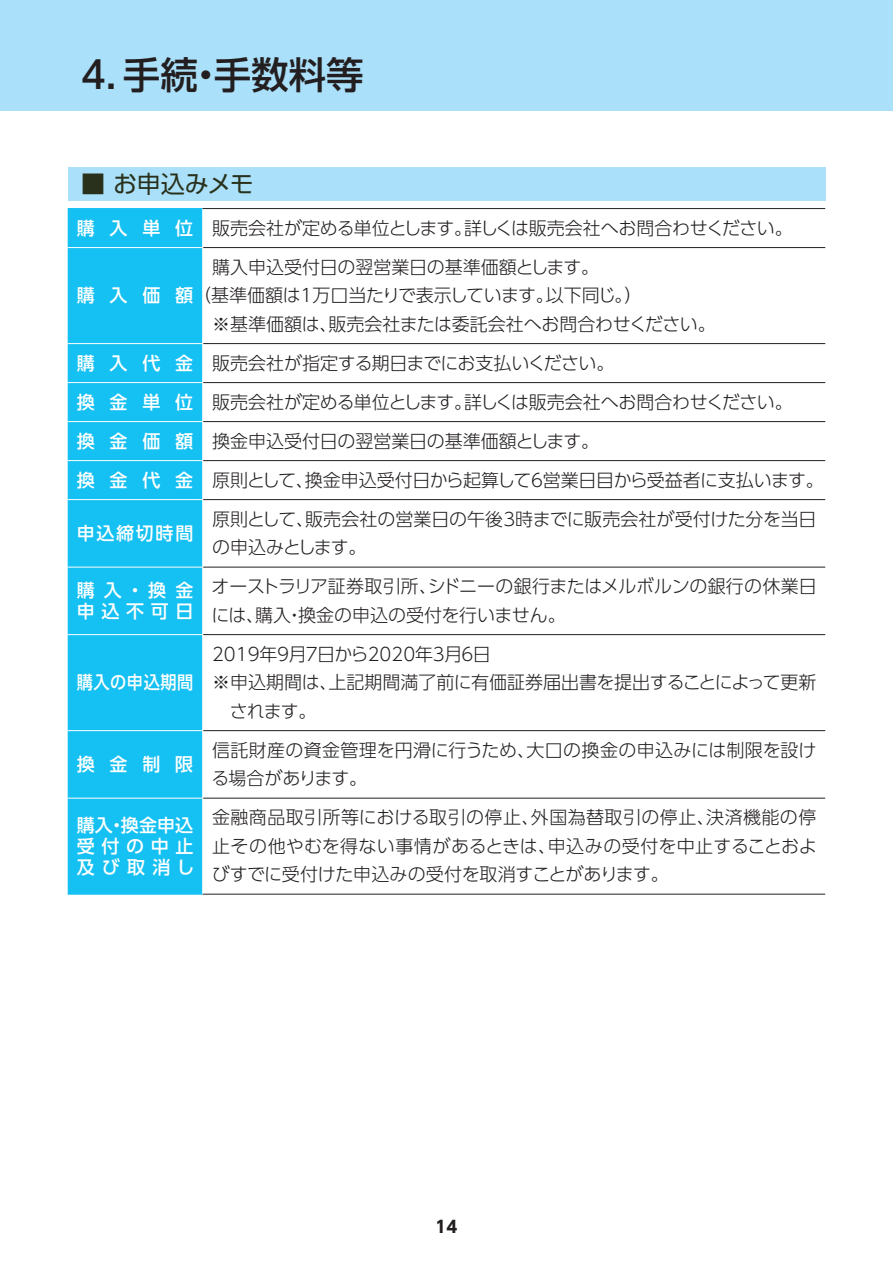
<style>
.page{position:relative;width:893px;height:1263px;background:#fff}
.page>*{position:absolute;margin:0;border:0;box-sizing:border-box;transform-origin:0 0}
.t1{font:500 37.5px "UD Shin Go Pro";color:#231f20}
.t2{font:24px "UD Shin Go Pro";letter-spacing:-.005em;color:#29311c}
.t3{font:300 18px/28.5px "UD Shin Go Pro";letter-spacing:-.01em;color:#231f20}
.t4{font:500 18px/21px "UD Shin Go Pro";letter-spacing:.345em;color:#fff;text-align:justify}
.t5{font:300 18px "UD Shin Go Pro";letter-spacing:-.045em;color:#231f20}
.t6{font:500 18px/21px "UD Shin Go Pro";letter-spacing:.375em;color:#fff}
.t7{font:500 18px "UD Shin Go Pro";letter-spacing:.03em;color:#fff;scale:.9 1}
.t8{font:700 16.5px "UD Shin Go Pro";color:#231f20}
.s1{font-weight:500;color:#fff}
</style>
<div class="page">
<div style="left:0;top:0;width:893px;height:110px;background:#aae0f9"></div>
<div style="left:68px;top:168px;width:757px;height:33px;background:#aae0f9"></div>
<div style="left:68px;top:209px;width:134px;height:685px;background:#15c0f2"></div>
<hr style="left:203px;top:247px;width:622px;height:1px;background:#231f20">
<hr style="left:203px;top:343px;width:622px;height:1px;background:#231f20">
<hr style="left:203px;top:382px;width:622px;height:1px;background:#231f20">
<hr style="left:203px;top:421px;width:622px;height:1px;background:#231f20">
<hr style="left:203px;top:460px;width:622px;height:1px;background:#231f20">
<hr style="left:203px;top:499px;width:622px;height:1px;background:#231f20">
<hr style="left:203px;top:567px;width:622px;height:1px;background:#231f20">
<hr style="left:203px;top:634px;width:622px;height:1px;background:#231f20">
<hr style="left:203px;top:730px;width:622px;height:1px;background:#231f20">
<hr style="left:203px;top:798px;width:622px;height:1px;background:#231f20">
<hr style="left:203px;top:894px;width:622px;height:1px;background:#231f20">
<hr style="left:68px;top:208px;width:135px;height:1px;background:#15c0f2">
<hr style="left:68px;top:894px;width:135px;height:1px;background:#15c0f2">
<hr style="left:68px;top:247px;width:135px;height:1px;background:#fff">
<hr style="left:68px;top:343px;width:135px;height:1px;background:#fff">
<hr style="left:68px;top:382px;width:135px;height:1px;background:#fff">
<hr style="left:68px;top:421px;width:135px;height:1px;background:#fff">
<hr style="left:68px;top:460px;width:135px;height:1px;background:#fff">
<hr style="left:68px;top:499px;width:135px;height:1px;background:#fff">
<hr style="left:68px;top:567px;width:135px;height:1px;background:#fff">
<hr style="left:68px;top:634px;width:135px;height:1px;background:#fff">
<hr style="left:68px;top:730px;width:135px;height:1px;background:#fff">
<hr style="left:68px;top:798px;width:135px;height:1px;background:#fff">
<hr style="left:203px;top:208px;width:622px;height:1px;background:#231f20">
<h1 class="t1" style="left:81px;top:44px;width:284px">4．手続・手数料等</h1>
<h2 class="t2" style="left:81px;top:165px;width:174px">■ お申込みメモ</h2>
<p class="t3" style="left:77px;top:213px;width:718px"><span class="s1">購 入 単 位</span> 販売会社が定める単位とします。詳しくは販売会社へお問合わせください。</p>
<p class="t3" style="left:212px;top:252px;width:388px">購入申込受付日の翌営業日の基準価額とします。</p>
<p class="t3" style="left:77px;top:304px;width:748px;line-height:39px;text-indent:135px">※基準価額は、販売会社または委託会社へお問合わせください。<br><span class="s1">購 入 代 金</span> 販売会社が指定する期日までにお支払いください。<br><span class="s1">換 金 単 位</span> 販売会社が定める単位とします。詳しくは販売会社へお問合わせください。<br><span class="s1">換 金 価 額</span> 換金申込受付日の翌営業日の基準価額とします。<br><span class="s1">換 金 代 金</span> 原則として、換金申込受付日から起算して6営業日目から受益者に支払います。</p>
<p class="t4" style="left:77px;top:522px;width:118px">申込締切時間</p>
<p class="t3" style="left:77px;top:281px;width:567px"><span class="s1">購 入 価 額</span>（基準価額は1万口当たりで表示しています。以下同じ。）</p>
<p class="t3" style="left:212px;top:504px;width:606px">原則として、販売会社の営業日の午後3時までに販売会社が受付けた分を当日の申込みとします。</p>
<p class="t6" style="left:77px;top:579px;width:118px">購入・換金申込不可日</p>
<p class="t3" style="left:211px;top:572px;width:607px">オーストラリア証券取引所、シドニーの銀行またはメルボルンの銀行の休業日には、購入・換金の申込の受付を行いません。</p>
<p class="t7" style="left:77px;top:668px;width:131px">購入の申込期間</p>
<p class="t4" style="left:77px;top:753px;width:118px">換金制限</p>
<p class="t5" style="left:212px;top:639px;width:280px">2019年９月７日から2020年３月６日</p>
<p class="t3" style="left:212px;top:668px;width:606px">※申込期間は、上記期間満了前に有価証券届出書を提出することによって更新</p>
<p class="t3" style="left:230px;top:696px;width:88px">されます。</p>
<p class="t3" style="left:211px;top:735px;width:607px">信託財産の資金管理を円滑に行うため、大口の換金の申込みには制限を設ける場合があります。</p>
<p class="t4" style="left:77px;top:814px;width:119px">購入・換金申込受付の中止及び取消し</p>
<p class="t3" style="left:212px;top:803px;width:607px;text-align:justify">金融商品取引所等における取引の停止、外国為替取引の停止、決済機能の停止その他やむを得ない事情があるときは、申込みの受付を中止することおよびすでに受付けた申込みの受付を取消すことがあります。</p>
<p class="t8" style="left:436px;top:1213px;width:23px">14</p>
</div>
